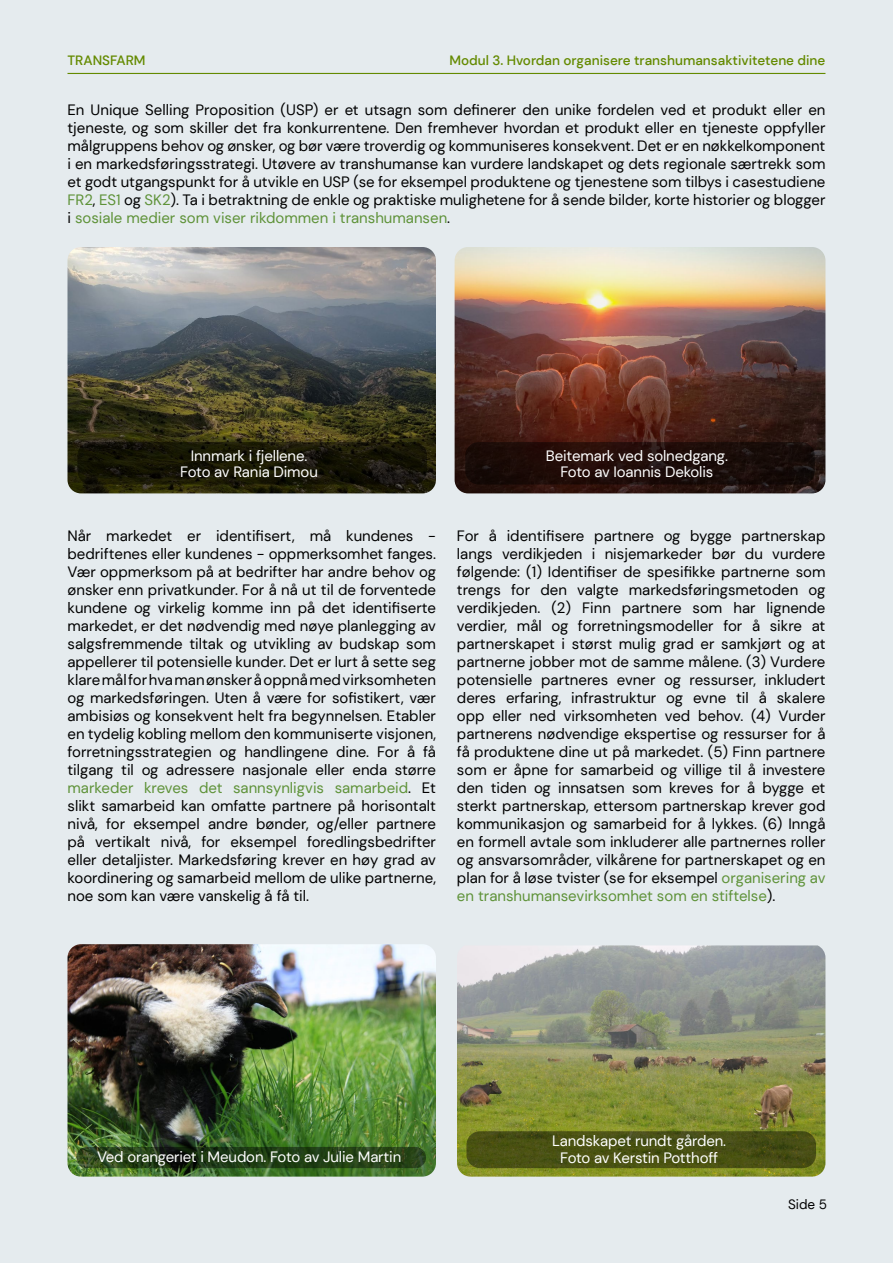
<style>
.page{position:relative;width:893px;height:1263px;background:#e5ebee}
.page>*{position:absolute;margin:0;border:0;box-sizing:border-box;transform-origin:0 0}
.t1{font:15px/18px "DM Sans";color:#000;text-align:justify}
.t2{font:15px/16.5px "DM Sans";letter-spacing:-.01em;color:#fff;text-align:center}
.t3{font:500 13.5px "DM Sans";color:#648a00}
.t4{font:13.5px "DM Sans";color:#000}
.s1{color:#5e9238}
</style>
<div class="page">
<img style="left:68px;top:247px;width:368px;height:246px">
<svg style="left:77px;top:442px;width:350px;height:42px;background:#171606"></svg>
<img style="left:455px;top:247px;width:370px;height:246px">
<svg style="left:465px;top:442px;width:350px;height:42px;background:#1d0c09"></svg>
<img style="left:68px;top:944px;width:368px;height:232px">
<svg style="left:76px;top:1147px;width:350px;height:21px;background:#233d17"></svg>
<img style="left:457px;top:945px;width:368px;height:231px">
<svg style="left:466px;top:1131px;width:350px;height:37px;background:#485013"></svg>
<hr style="left:68px;top:73px;width:757px;height:1px;background:#648a00">
<p class="t3" style="left:68px;top:52px;width:80px">TRANSFARM</p>
<p class="t3" style="left:449px;top:52px;width:378px">Modul 3. Hvordan organisere transhumansaktivitetene dine</p>
<p class="t1" style="left:68px;top:101px;width:759px">En Unique Selling Proposition (USP) er et utsagn som definerer den unike fordelen ved et produkt eller en tjeneste, og som skiller det fra konkurrentene. Den fremhever hvordan et produkt eller en tjeneste oppfyller målgruppens behov og ønsker, og bør være troverdig og kommuniseres konsekvent. Det er en nøkkelkomponent i en markedsføringsstrategi. Utøvere av transhumanse kan vurdere landskapet og dets regionale særtrekk som et godt utgangspunkt for å utvikle en USP (se for eksempel produktene og tjenestene som tilbys i casestudiene <span class="s1">FR2</span>, <span class="s1">ES1</span> og <span class="s1">SK2</span>). Ta i betraktning de enkle og praktiske mulighetene for å sende bilder, korte historier og blogger i <span class="s1">sosiale medier som viser rikdommen i transhumansen</span>.</p>
<p class="t2" style="left:180px;top:447px;width:139px">Innmark i fjellene.<br>Foto av Rania Dimou</p>
<p class="t2" style="left:546px;top:447px;width:183px">Beitemark ved solnedgang.<br>Foto av Ioannis Dekolis</p>
<p class="t1" style="left:68px;top:527px;width:370px">Når markedet er identifisert, må kundenes - bedriftenes eller kundenes - oppmerksomhet fanges.<br>Vær oppmerksom på at bedrifter har andre behov og ønsker enn privatkunder. For å nå ut til de forventede kundene og virkelig komme inn på det identifiserte markedet, er det nødvendig med nøye planlegging av salgsfremmende tiltak og utvikling av budskap som appellerer til potensielle kunder. Det er lurt å sette seg klare mål for hva man ønsker å oppnå med virksomheten og markedsføringen. Uten å være for sofistikert, vær ambisiøs og konsekvent helt fra begynnelsen. Etabler en tydelig kobling mellom den kommuniserte visjonen, forretningsstrategien og handlingene dine. For å få tilgang til og adressere nasjonale eller enda større <span class="s1">markeder kreves det sannsynligvis samarbeid</span>. Et slikt samarbeid kan omfatte partnere på horisontalt nivå, for eksempel andre bønder, og/eller partnere på vertikalt nivå, for eksempel foredlingsbedrifter eller detaljister. Markedsføring krever en høy grad av koordinering og samarbeid mellom de ulike partnerne, noe som kan være vanskelig å få til.</p>
<p class="t1" style="left:457px;top:527px;width:370px">For å identifisere partnere og bygge partnerskap langs verdikjeden i nisjemarkeder bør du vurdere følgende: (1) Identifiser de spesifikke partnerne som trengs for den valgte markedsføringsmetoden og verdikjeden. (2) Finn partnere som har lignende verdier, mål og forretningsmodeller for å sikre at partnerskapet i størst mulig grad er samkjørt og at partnerne jobber mot de samme målene. (3) Vurdere potensielle partneres evner og ressurser, inkludert deres erfaring, infrastruktur og evne til å skalere opp eller ned virksomheten ved behov. (4) Vurder partnerens nødvendige ekspertise og ressurser for å få produktene dine ut på markedet. (5) Finn partnere som er åpne for samarbeid og villige til å investere den tiden og innsatsen som kreves for å bygge et sterkt partnerskap, ettersom partnerskap krever god kommunikasjon og samarbeid for å lykkes. (6) Inngå en formell avtale som inkluderer alle partnernes roller og ansvarsområder, vilkårene for partnerskapet og en plan for å løse tvister (se for eksempel <span class="s1">organisering av en transhumansevirksomhet som en stiftelse</span>).</p>
<p class="t2" style="left:97px;top:1148px;width:306px">Ved orangeriet i Meudon. Foto av Julie Martin</p>
<p class="t2" style="left:552px;top:1132px;width:175px">Landskapet rundt gården.<br>Foto av Kerstin Potthoff</p>
<p class="t4" style="left:788px;top:1196px;width:41px">Side 5</p>
</div>
